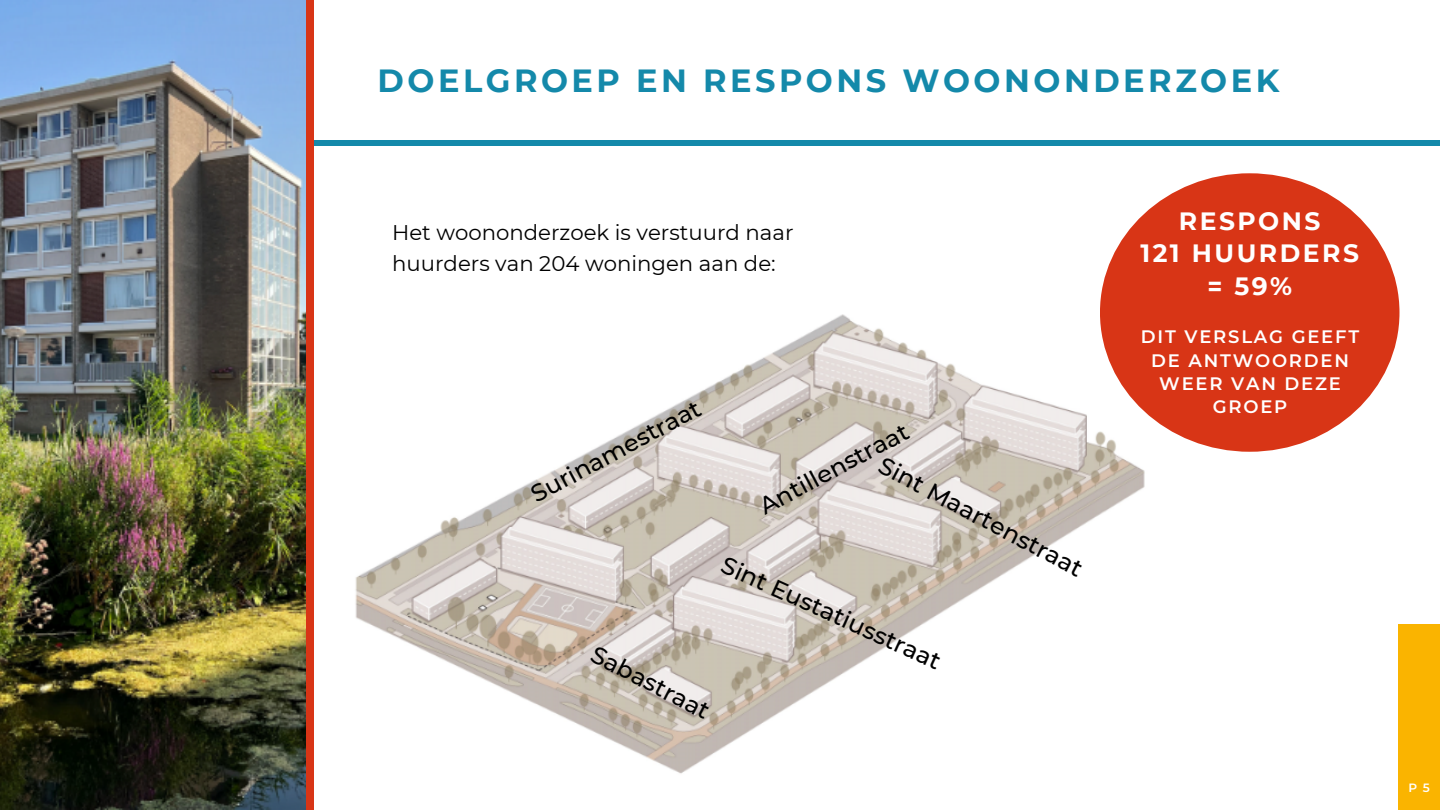
<style>
.page{position:relative;width:1440px;height:810px;background:#fff}
.page>*{position:absolute;margin:0;border:0;box-sizing:border-box;transform-origin:0 0}
.t1{font:700 32px "Montserrat";letter-spacing:.11em;color:#1489aa}
.t2{font:700 25px/32.2px "Montserrat";letter-spacing:.1em;color:#fff;text-align:center}
.t3{font:500 24px "Montserrat";color:#000}
.t4{font:21.2px/31.2px "Montserrat";color:#000}
.t5{font:600 18px/23.2px "Montserrat";letter-spacing:.1em;color:#fff;text-align:center}
.t6{font:600 12px "Montserrat";color:#fff}
.t7{font:200 12px "Montserrat";color:#fff}
.s1{font-weight:200}
</style>
<div class="page">
<div style="left:196px;top:140px;width:1244px;height:6px;background:#1489aa"></div>
<div style="left:305px;top:0;width:8px;height:810px;background:#d83516"></div>
<img style="left:0;top:0;width:305px;height:810px">
<img style="left:355px;top:262px;width:799px;height:512px">
<div style="left:1100px;top:173px;width:300px;height:279px;background:#d83516;border-radius:50%"></div>
<div style="left:1398px;top:624px;width:42px;height:186px;background:#fab400"></div>
<p class="t1" style="left:378px;top:61px;width:903px">DOELGROEP EN RESPONS WOONONDERZOEK</p>
<p class="t4" style="left:392px;top:217px;width:403px">Het woononderzoek is verstuurd naar huurders van 204 woningen aan de:</p>
<p class="t3" style="left:526px;top:482px;width:190px;rotate:-28deg">Surinamestraat</p>
<p class="t3" style="left:600px;top:639px;width:132px;rotate:28deg">Sabastraat</p>
<p class="t3" style="left:754px;top:494px;width:167px;rotate:-28deg">Antillenstraat</p>
<p class="t3" style="left:888px;top:450px;width:229px;rotate:28deg">Sint Maartenstraat</p>
<p class="t3" style="left:728px;top:551px;width:240px;rotate:24deg">Sint Eustatiusstraat</p>
<p class="t2" style="left:1179px;top:205px;width:143px">RESPONS</p>
<p class="t2" style="left:1140px;top:237px;width:220px">121 HUURDERS = 59%</p>
<p class="t5" style="left:1141px;top:325px;width:220px">DIT VERSLAG GEEFT<br>DE ANTWOORDEN<br>WEER VAN DEZE<br>GROEP</p>
<p class="t7" style="left:1405px;top:780px;width:10px">P</p>
<p class="t6" style="left:1408px;top:780px;width:18px">P<span class="s1">5</span></p>
<p class="t6" style="left:1423px;top:780px;width:9px">5</p>
</div>
